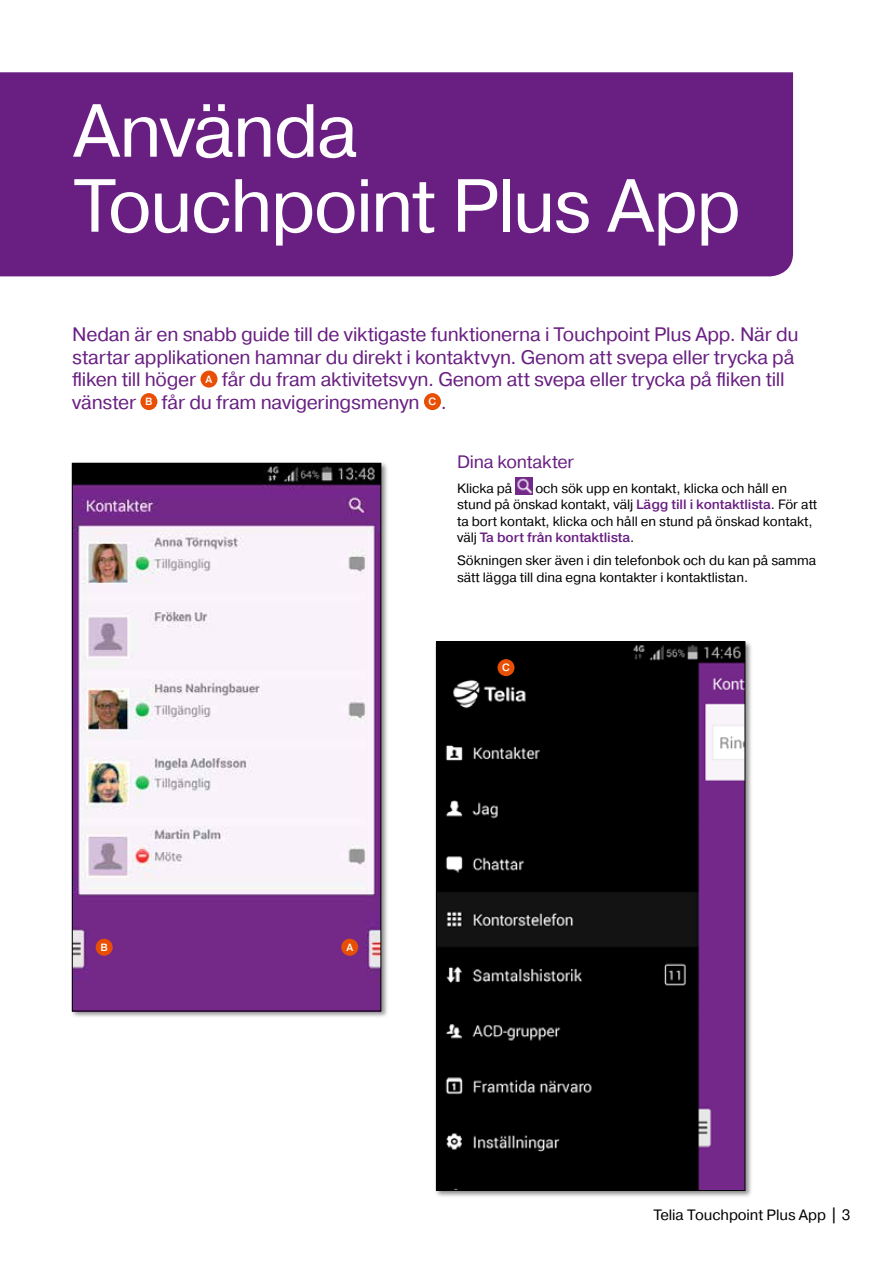
<style>
.page{position:relative;width:893px;height:1263px;background:#fff}
.page>*{position:absolute;margin:0;border:0;box-sizing:border-box;transform-origin:0 0}
.t1{font:75px/75px "Pragmatica";letter-spacing:-.025em;color:#fff}
.t2{font:19.5px/22.5px "Pragmatica";letter-spacing:-.015em;color:#691f82}
.t3{font:18px "Pragmatica";letter-spacing:-.015em;color:#691f82}
.t4{font:15px "Pragmatica";letter-spacing:-.005em;color:#000}
.t5{font:13.5px/16.5px "Pragmatica";letter-spacing:-.005em;color:#000}
.t6{font:500 10.5px "Pragmatica";color:#fff}
.s1{font-weight:500;color:#691f82}
</style>
<div class="page">
<div style="left:70px;top:461px;width:318px;height:558px;background:#000;opacity:.45"></div>
<img style="left:74px;top:465px;width:305px;height:544px">
<div style="left:72px;top:463px;width:309px;height:548px;border:1px solid #000"></div>
<div style="left:434px;top:640px;width:319px;height:558px;background:#000;opacity:.45"></div>
<img style="left:438px;top:644px;width:305px;height:545px">
<div style="left:436px;top:642px;width:309px;height:549px;border:1px solid #000"></div>
<div style="left:200px;top:371px;width:18px;height:17px;background:#e94f04;border-radius:50%"></div>
<div style="left:140px;top:393px;width:17px;height:17px;background:#e94f04;border-radius:50%"></div>
<div style="left:424px;top:393px;width:17px;height:17px;background:#e94f04;border-radius:50%"></div>
<div style="left:497px;top:659px;width:17px;height:17px;background:#e94f04;border-radius:50%"></div>
<img style="left:515px;top:477px;width:17px;height:17px">
<div style="left:0;top:72px;width:793px;height:204px;background:#691f82"></div>
<div style="left:96px;top:939px;width:17px;height:17px;background:#e94f04;border-radius:50%"></div>
<div style="left:341px;top:939px;width:17px;height:17px;background:#e94f04;border-radius:50%"></div>
<h1 class="t1" style="left:73px;top:95px;width:669px">Använda<br>Touchpoint Plus App</h1>
<p class="t2" style="left:72px;top:324px;width:728px">Nedan är en snabb guide till de viktigaste funktionerna i Touchpoint Plus App. När du startar applikationen hamnar du direkt i kontaktvyn. Genom att svepa eller trycka på fliken till höger <sup>A</sup> får du fram aktivitetsvyn. Genom att svepa eller trycka på fliken till vänster <sup>B</sup> får du fram navigeringsmenyn <sup>C</sup> .</p>
<h3 class="t3" style="left:457px;top:450px;width:118px">Dina kontakter</h3>
<p class="t5" style="left:457px;top:480px;width:57px">Klicka på</p>
<p class="t5" style="left:457px;top:480px;width:362px;text-indent:78px">och sök upp en kontakt, klicka och håll en stund på önskad kontakt, välj <span class="s1">Lägg till i kontaktlista</span>. För att ta bort kontakt, klicka och håll en stund på önskad kontakt, välj <span class="s1">Ta bort från kontaktlista</span>.</p>
<p class="t5" style="left:457px;top:552px;width:361px">Sökningen sker även i din telefonbok och du kan på samma sätt lägga till dina egna kontakter i kontaktlistan.</p>
<p class="t6" style="left:100px;top:940px;width:9px">B</p>
<p class="t6" style="left:346px;top:940px;width:8px">A</p>
<p class="t6" style="left:502px;top:661px;width:9px">C</p>
<p class="t4" style="left:653px;top:1206px;width:198px">Telia Touchpoint Plus App │ 3</p>
</div>
